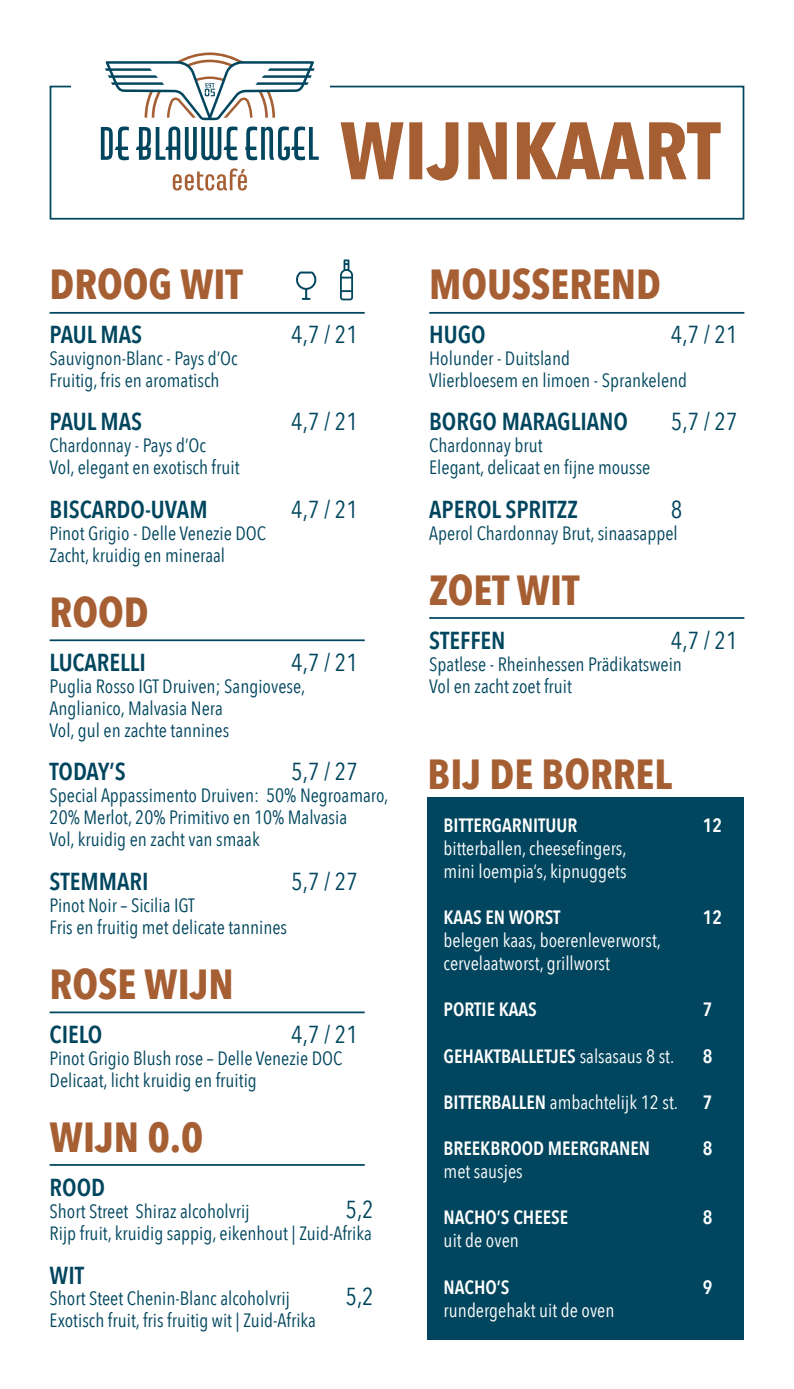
<style>
.page{position:relative;width:794px;height:1389px;background:#fff}
.page>*{position:absolute;margin:0;border:0;box-sizing:border-box;transform-origin:0 0}
.t1{font:700 80.5px "Avenir Next Condensed";color:#a65e33}
.t2{font:700 42px "Avenir Next Condensed";color:#a65e33}
.t3{font:600 24.5px "Avenir Next Condensed";color:#01465e}
.t4{font:24.5px "Avenir Next Condensed";color:#01465e}
.t5{font:19.25px/21.9px "Avenir Next Condensed";color:#01465e}
.t6{font:19.25px "Avenir Next Condensed";color:#fff}
.t7{font:600 19.25px "Avenir Next Condensed";color:#fff}
.s1{font-weight:400}
.s2{font-weight:600}
</style>
<div class="page">
<div style="left:50px;top:86px;width:694px;height:134px;border:2px solid #01465e"></div>
<div style="left:71px;top:52px;width:258px;height:139px;background:#fff"></div>
<svg style="left:101px;top:126px;width:28px;height:35px"></svg>
<svg style="left:136px;top:126px;width:101px;height:35px"></svg>
<svg style="left:245px;top:126px;width:74px;height:35px"></svg>
<svg style="left:105px;top:52px;width:210px;height:68px"></svg>
<svg style="left:173px;top:168px;width:74px;height:23px"></svg>
<hr style="left:50px;top:312px;width:315px;height:2px;background:#01465e">
<hr style="left:429px;top:312px;width:315px;height:2px;background:#01465e">
<hr style="left:429px;top:617px;width:315px;height:2px;background:#01465e">
<hr style="left:50px;top:639px;width:315px;height:2px;background:#01465e">
<hr style="left:50px;top:1012px;width:315px;height:1px;background:#01465e">
<hr style="left:50px;top:1164px;width:315px;height:2px;background:#01465e">
<svg style="left:296px;top:271px;width:20px;height:29px"></svg>
<svg style="left:340px;top:259px;width:13px;height:41px"></svg>
<div style="left:427px;top:797px;width:317px;height:542px;background:#01465e"></div>
<p class="t1" style="left:340px;top:102px;width:382px">WIJNKAART</p>
<p class="t2" style="left:50px;top:259px;width:195px">DROOG WIT</p>
<p class="t3" style="left:50px;top:313px;width:94px">PAUL MAS</p>
<p class="t4" style="left:291px;top:313px;width:68px">4,7 / 21</p>
<p class="t5" style="left:50px;top:346px;width:189px">Sauvignon-Blanc - Pays d’Oc</p>
<p class="t5" style="left:50px;top:368px;width:171px">Fruitig, fris en aromatisch</p>
<p class="t3" style="left:50px;top:401px;width:94px">PAUL MAS</p>
<p class="t4" style="left:291px;top:401px;width:68px">4,7 / 21</p>
<p class="t5" style="left:50px;top:434px;width:158px">Chardonnay - Pays d’Oc</p>
<p class="t5" style="left:50px;top:456px;width:191px">Vol, elegant en exotisch fruit</p>
<p class="t3" style="left:50px;top:488px;width:159px">BISCARDO-UVAM</p>
<p class="t4" style="left:291px;top:488px;width:68px">4,7 / 21</p>
<p class="t5" style="left:50px;top:521px;width:218px">Pinot Grigio - Delle Venezie DOC</p>
<p class="t5" style="left:50px;top:543px;width:177px">Zacht, kruidig en mineraal</p>
<p class="t2" style="left:50px;top:587px;width:100px">ROOD</p>
<p class="t3" style="left:50px;top:641px;width:98px">LUCARELLI</p>
<p class="t4" style="left:291px;top:641px;width:68px">4,7 / 21</p>
<p class="t5" style="left:50px;top:674px;width:257px">Puglia Rosso IGT Druiven; Sangiovese,<br>Anglianico, Malvasia Nera</p>
<p class="t5" style="left:50px;top:718px;width:181px">Vol, gul en zachte tannines</p>
<p class="t3" style="left:50px;top:751px;width:78px">TODAY’S</p>
<p class="t4" style="left:291px;top:751px;width:68px">5,7 / 27</p>
<p class="t5" style="left:50px;top:784px;width:340px">Special Appassimento Druiven: 50% Negroamaro,<br>20% Merlot, 20% Primitivo en 10% Malvasia</p>
<p class="t5" style="left:50px;top:827px;width:212px">Vol, kruidig en zacht van smaak</p>
<p class="t3" style="left:50px;top:860px;width:100px">STEMMARI</p>
<p class="t4" style="left:291px;top:860px;width:68px">5,7 / 27</p>
<p class="t5" style="left:50px;top:893px;width:147px">Pinot Noir – Sicilia IGT</p>
<p class="t5" style="left:50px;top:915px;width:239px">Fris en fruitig met delicate tannines</p>
<p class="t2" style="left:50px;top:959px;width:186px">ROSE WIJN</p>
<p class="t3" style="left:50px;top:1013px;width:54px">CIELO</p>
<p class="t4" style="left:291px;top:1013px;width:68px">4,7 / 21</p>
<p class="t5" style="left:50px;top:1046px;width:294px">Pinot Grigio Blush rose – Delle Venezie DOC</p>
<p class="t5" style="left:50px;top:1068px;width:209px">Delicaat, licht kruidig en fruitig</p>
<p class="t2" style="left:50px;top:1112px;width:155px">WIJN 0.0</p>
<p class="t3" style="left:50px;top:1166px;width:57px">ROOD</p>
<p class="t5" style="left:50px;top:1199px;width:201px">Short Street Shiraz alcoholvrij</p>
<p class="t4" style="left:345px;top:1188px;width:30px">5,2</p>
<p class="t5" style="left:50px;top:1221px;width:324px">Rijp fruit, kruidig sappig, eikenhout | Zuid-Afrika</p>
<p class="t3" style="left:50px;top:1254px;width:36px">WIT</p>
<p class="t5" style="left:50px;top:1287px;width:242px">Short Steet Chenin-Blanc alcoholvrij</p>
<p class="t4" style="left:345px;top:1276px;width:30px">5,2</p>
<p class="t5" style="left:50px;top:1309px;width:268px">Exotisch fruit, fris fruitig wit | Zuid-Afrika</p>
<p class="t2" style="left:429px;top:259px;width:233px">MOUSSEREND</p>
<p class="t3" style="left:429px;top:313px;width:58px">HUGO</p>
<p class="t4" style="left:671px;top:313px;width:68px">4,7 / 21</p>
<p class="t5" style="left:429px;top:346px;width:142px">Holunder - Duitsland</p>
<p class="t5" style="left:429px;top:368px;width:259px">Vlierbloesem en limoen - Sprankelend</p>
<p class="t3" style="left:429px;top:401px;width:200px">BORGO MARAGLIANO</p>
<p class="t4" style="left:671px;top:401px;width:68px">5,7 / 27</p>
<p class="t5" style="left:429px;top:434px;width:115px">Chardonnay brut</p>
<p class="t5" style="left:429px;top:456px;width:223px">Elegant, delicaat en fijne mousse</p>
<p class="t3" style="left:429px;top:488px;width:150px">APEROL SPRITZZ</p>
<p class="t4" style="left:671px;top:488px;width:13px">8</p>
<p class="t5" style="left:429px;top:521px;width:250px">Aperol Chardonnay Brut, sinaasappel</p>
<p class="t2" style="left:429px;top:565px;width:152px">ZOET WIT</p>
<p class="t3" style="left:429px;top:619px;width:78px">STEFFEN</p>
<p class="t4" style="left:671px;top:620px;width:68px">4,7 / 21</p>
<p class="t5" style="left:429px;top:652px;width:254px">Spatlese - Rheinhessen Prädikatswein</p>
<p class="t5" style="left:429px;top:674px;width:144px">Vol en zacht zoet fruit</p>
<p class="t2" style="left:427px;top:748px;width:246px">BIJ DE BORREL</p>
<p class="t7" style="left:443px;top:808px;width:135px">BITTERGARNITUUR</p>
<p class="t7" style="left:702px;top:808px;width:21px">12</p>
<p class="t6" style="left:443px;top:831px;width:184px">bitterballen, cheesefingers,</p>
<p class="t6" style="left:443px;top:855px;width:184px">mini loempia’s, kipnuggets</p>
<p class="t7" style="left:443px;top:901px;width:118px">KAAS EN WORST</p>
<p class="t7" style="left:702px;top:901px;width:21px">12</p>
<p class="t6" style="left:443px;top:924px;width:219px">belegen kaas, boerenleverworst,</p>
<p class="t6" style="left:443px;top:947px;width:168px">cervelaatworst, grillworst</p>
<p class="t7" style="left:443px;top:993px;width:95px">PORTIE KAAS</p>
<p class="t7" style="left:702px;top:993px;width:11px">7</p>
<p class="t7" style="left:443px;top:1039px;width:232px">GEHAKTBALLETJES <span class="s1">salsasaus 8 st.</span></p>
<p class="t7" style="left:702px;top:1039px;width:11px">8</p>
<p class="t6" style="left:443px;top:1086px;width:236px"><span class="s2">BITTERBALLEN</span> ambachtelijk 12 st.</p>
<p class="t7" style="left:702px;top:1085px;width:11px">7</p>
<p class="t7" style="left:443px;top:1132px;width:208px">BREEKBROOD MEERGRANEN</p>
<p class="t7" style="left:702px;top:1132px;width:11px">8</p>
<p class="t6" style="left:443px;top:1155px;width:81px">met sausjes</p>
<p class="t7" style="left:443px;top:1201px;width:126px">NACHO’S CHEESE</p>
<p class="t7" style="left:702px;top:1201px;width:11px">8</p>
<p class="t6" style="left:443px;top:1224px;width:77px">uit de oven</p>
<p class="t7" style="left:443px;top:1270px;width:67px">NACHO’S</p>
<p class="t7" style="left:702px;top:1270px;width:11px">9</p>
<p class="t6" style="left:443px;top:1293px;width:172px">rundergehakt uit de oven</p>
</div>
